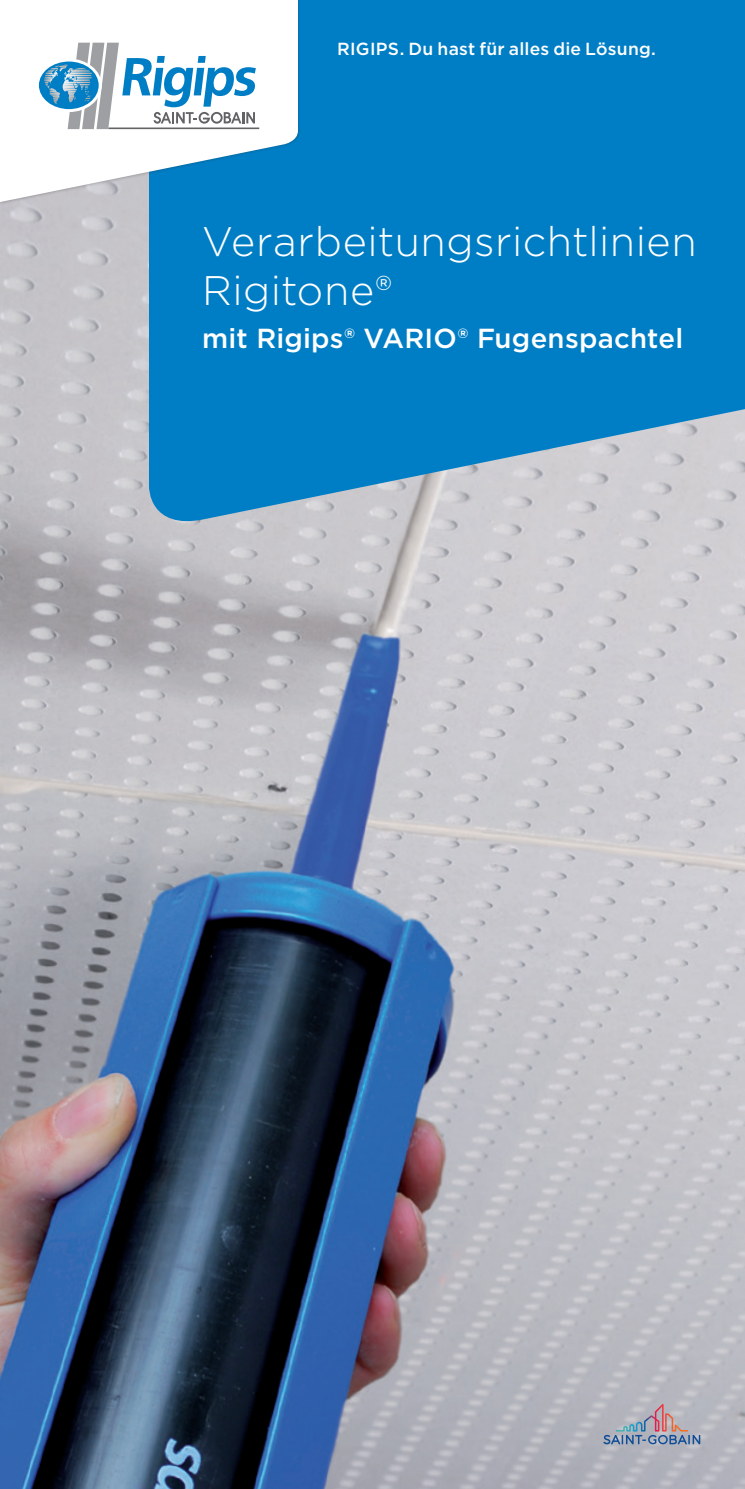
<style>
.page{position:relative;width:745px;height:1489px;background:#fff}
.page>*{position:absolute;margin:0;border:0;box-sizing:border-box;transform-origin:0 0}
.t1{font:300 41.25px/49.5px "Gotham";letter-spacing:.01em;color:#fff}
.t2{font:500 27.5px "Gotham";letter-spacing:.01em;color:#fff}
.t3{font:500 17.5px "Gotham";letter-spacing:.015em;color:#fff}
</style>
<div class="page">
<img style="left:0;top:205px;width:744px;height:1283px">
<svg style="left:149px;top:0;width:595px;height:530px;background:#1a87c6"></svg>
<div style="left:0;top:0;width:301px;height:205px;background:#231f20;opacity:.3"></div>
<svg style="left:0;top:0;width:298px;height:202px"></svg>
<hr style="left:108px;top:127px;width:151px;height:2px;background:#636366">
<svg style="left:39px;top:43px;width:217px;height:86px"></svg>
<svg style="left:603px;top:1403px;width:96px;height:41px;background:#a5a5b3"></svg>
<p class="t3" style="left:337px;top:37px;width:320px">RIGIPS. Du hast für alles die Lösung.</p>
<p class="t1" style="left:202px;top:215px;width:495px">Verarbeitungsrichtlinien<br>Rigitone®</p>
<p class="t2" style="left:202px;top:320px;width:482px">mit Rigips® VARIO® Fugenspachtel</p>
</div>
